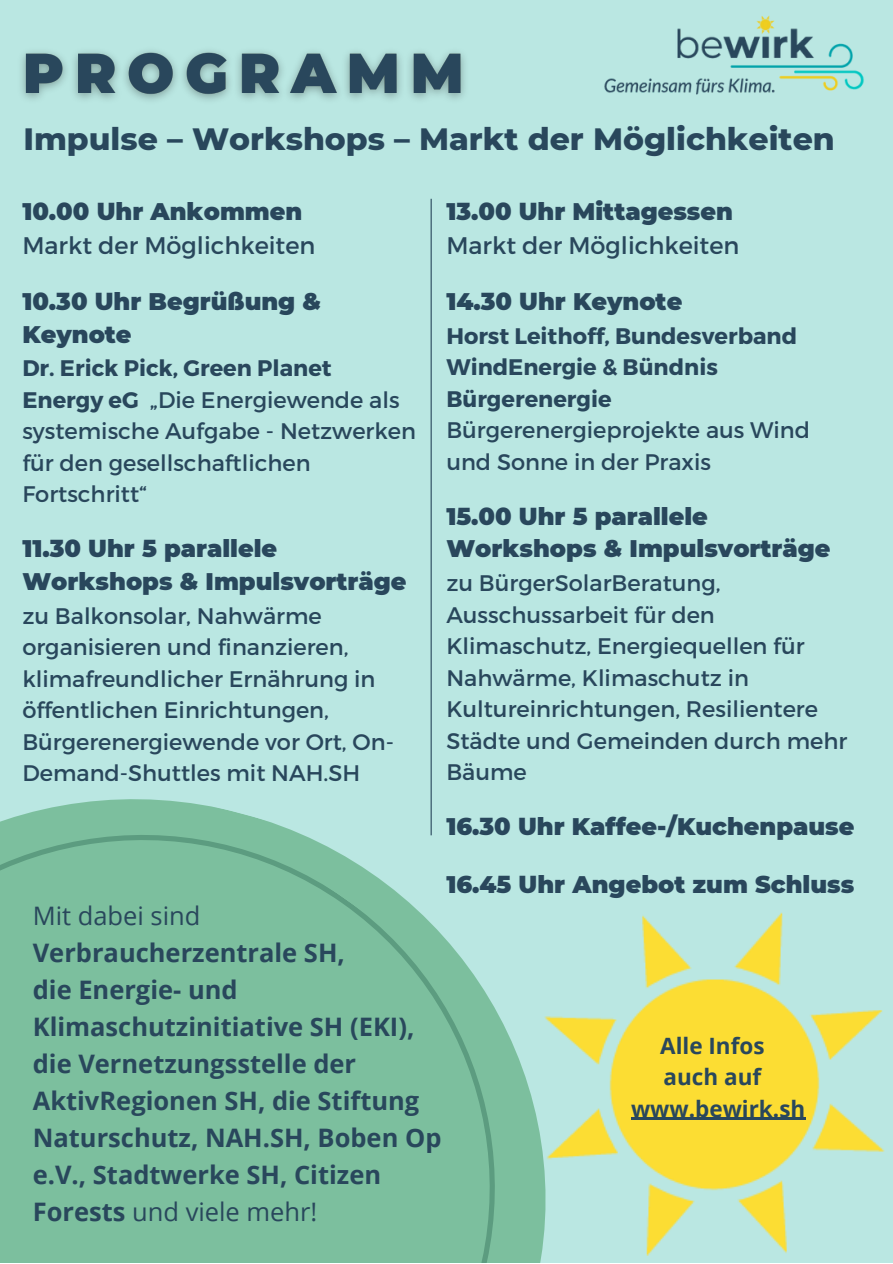
<style>
.page{position:relative;width:893px;height:1264px;background:#fff}
.page>*{position:absolute;margin:0;border:0;box-sizing:border-box;transform-origin:0 0}
.t1{font:800 31.5px "Montserrat";color:#29475c}
.t2{font:700 25.5px/37px "Open Sans";color:#29475c}
.t3{font:900 24px/32.5px "Montserrat";color:#29475c}
.t4{font:24px "Montserrat";color:#29475c}
.t5{font:22.5px/31.5px "Montserrat";color:#29475c}
.t6{font:700 22.5px "Montserrat";color:#29475c}
.t7{font:700 22.5px/31.5px "Open Sans";color:#29475c;text-align:center}
.s1{font-weight:700}
.s2{font-weight:400}
</style>
<div class="page">
<div style="left:0;top:0;width:892px;height:1262px;background:#bae7e2"></div>
<svg style="left:0;top:755px;width:544px;height:507px;fill:#7cbf9e"></svg>
<hr style="left:430px;top:199px;width:1px;height:636px;background:#29475c">
<img style="left:21px;top:51px;width:444px;height:49px">
<img style="left:604px;top:15px;width:260px;height:80px">
<img style="left:544px;top:912px;width:340px;height:343px">
<hr style="left:631px;top:1117px;width:174px;height:3px;background:#29475c">
<p class="t1" style="left:23px;top:119px;width:812px">Impulse – Workshops – Markt der Möglichkeiten</p>
<p class="t3" style="left:22px;top:195px;width:281px">10.00 Uhr Ankommen</p>
<p class="t4" style="left:22px;top:229px;width:294px">Markt der Möglichkeiten</p>
<p class="t3" style="left:22px;top:285px;width:300px">10.30 Uhr Begrüßung &amp;<br>Keynote</p>
<p class="t6" style="left:22px;top:353px;width:311px">Dr. Erick Pick, Green Planet</p>
<p class="t5" style="left:22px;top:383px;width:395px"><span class="s1">Energy eG</span> „Die Energiewende als systemische Aufgabe - Netzwerken für den gesellschaftlichen<br>Fortschritt“</p>
<p class="t3" style="left:22px;top:532px;width:385px">11.30 Uhr 5 parallele<br>Workshops &amp; Impulsvorträge</p>
<p class="t5" style="left:22px;top:599px;width:373px">zu Balkonsolar, Nahwärme organisieren und finanzieren, klimafreundlicher Ernährung in öffentlichen Einrichtungen,<br>Bürgerenergiewende vor Ort, On-<br>Demand-Shuttles mit NAH.SH</p>
<p class="t3" style="left:446px;top:195px;width:288px">13.00 Uhr Mittagessen</p>
<p class="t4" style="left:446px;top:229px;width:294px">Markt der Möglichkeiten</p>
<p class="t3" style="left:446px;top:285px;width:237px">14.30 Uhr Keynote</p>
<p class="t6" style="left:446px;top:321px;width:352px">Horst Leithoff, Bundesverband</p>
<p class="t5" style="left:446px;top:350px;width:365px"><span class="s1">WindEnergie &amp; Bündnis<br>Bürgerenergie<br></span>Bürgerenergieprojekte aus Wind und Sonne in der Praxis</p>
<p class="t3" style="left:446px;top:500px;width:385px">15.00 Uhr 5 parallele<br>Workshops &amp; Impulsvorträge</p>
<p class="t5" style="left:446px;top:566px;width:402px">zu BürgerSolarBeratung,<br>Ausschussarbeit für den<br>Klimaschutz, Energiequellen für<br>Nahwärme, Klimaschutz in<br>Kultureinrichtungen, Resilientere<br>Städte und Gemeinden durch mehr<br>Bäume</p>
<p class="t3" style="left:446px;top:810px;width:409px">16.30 Uhr Kaffee-/Kuchenpause</p>
<p class="t3" style="left:446px;top:867px;width:409px">16.45 Uhr Angebot zum Schluss</p>
<p class="t2" style="left:33px;top:896px;width:313px"><span class="s2">Mit dabei sind<br></span>Verbraucherzentrale SH,</p>
<p class="t2" style="left:33px;top:970px;width:410px">die Energie- und<br>Klimaschutzinitiative SH (EKI), die Vernetzungsstelle der<br>AktivRegionen SH, die Stiftung<br>Naturschutz, NAH.SH, Boben Op e.V., Stadtwerke SH, Citizen<br>Forests <span class="s2">und viele mehr!</span></p>
<p class="t7" style="left:660px;top:1029px;width:106px">Alle Infos</p>
<p class="t7" style="left:631px;top:1060px;width:176px">auch auf www.bewirk.sh</p>
</div>
